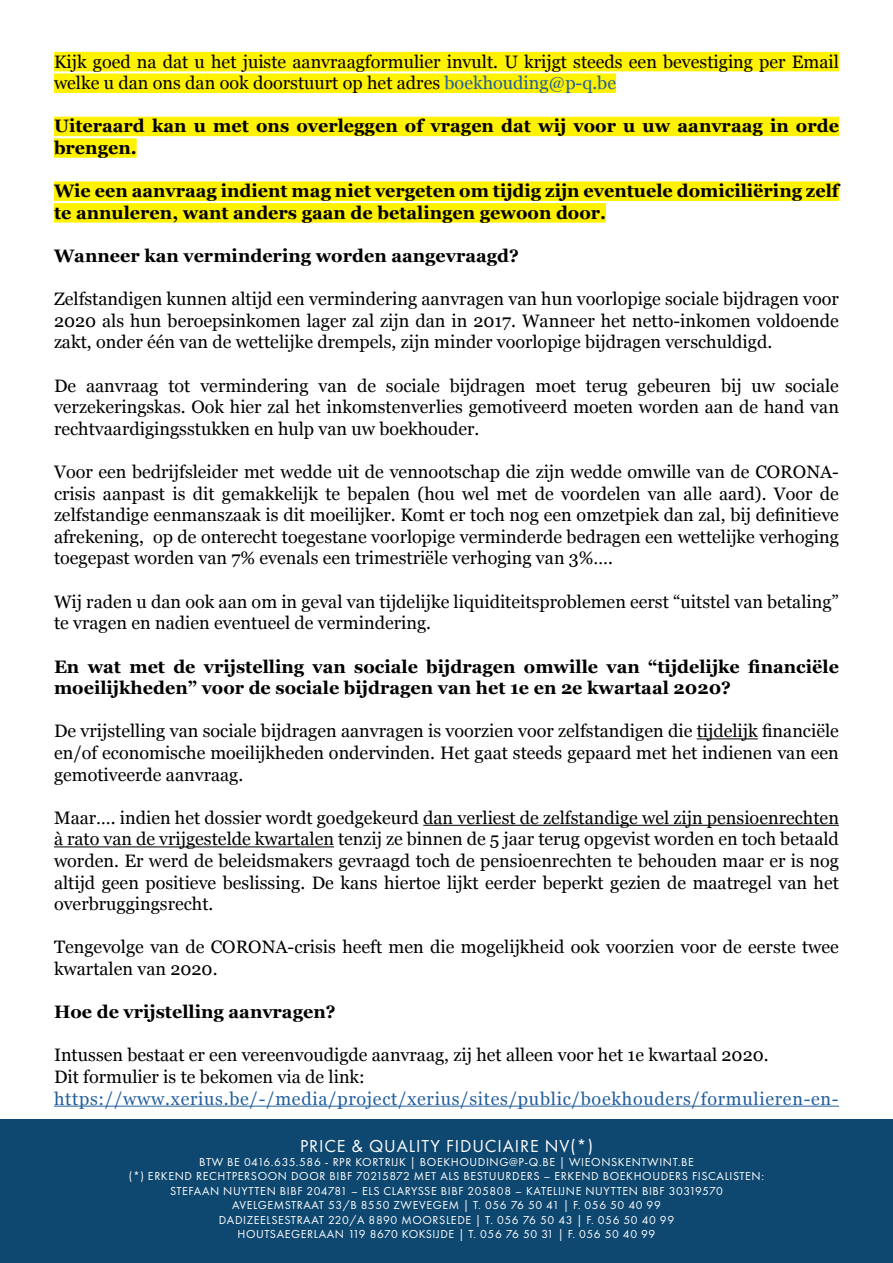
<style>
.page{position:relative;width:893px;height:1263px;background:#fff}
.page>*{position:absolute;margin:0;border:0;box-sizing:border-box;transform-origin:0 0}
.t1{font:18px/21.6px "Georgia";color:#000;text-align:justify}
.t2{font:700 18px/21.6px "Georgia";color:#000}
.t3{font:18px "Georgia";letter-spacing:.04em;color:#215e9e}
.t4{font:18px "Futura PT";letter-spacing:.05em;color:#fff}
.t5{font:12px/14.4px "Futura PT";letter-spacing:.05em;color:#fff;text-align:center}
.s1{color:#215e9e}
</style>
<div class="page">
<div style="left:0;top:1119px;width:893px;height:144px;background:#0e4870"></div>
<div style="left:54px;top:52px;width:785px;height:19px;background:#fff200"></div>
<div style="left:54px;top:73px;width:562px;height:20px;background:#fff200"></div>
<div style="left:54px;top:117px;width:785px;height:19px;background:#fff200"></div>
<div style="left:54px;top:138px;width:83px;height:20px;background:#fff200"></div>
<div style="left:54px;top:181px;width:785px;height:20px;background:#fff200"></div>
<div style="left:54px;top:203px;width:552px;height:20px;background:#fff200"></div>
<hr style="left:697px;top:738px;width:61px;height:1px;background:#000">
<hr style="left:423px;top:825px;width:416px;height:1px;background:#000">
<hr style="left:54px;top:846px;width:280px;height:1px;background:#000">
<hr style="left:54px;top:1106px;width:785px;height:1px;background:#215e9e">
<p class="t1" style="left:54px;top:50px;width:786px">Kijk goed na dat u het juiste aanvraagformulier invult. U krijgt steeds een bevestiging per Email welke u dan ons dan ook doorstuurt op het adres <span class="s1">boekhouding@p-q.be</span></p>
<p class="t2" style="left:54px;top:114px;width:786px">Uiteraard kan u met ons overleggen of vragen dat wij voor u uw aanvraag in orde brengen.</p>
<p class="t2" style="left:54px;top:179px;width:786px">Wie een aanvraag indient mag niet vergeten om tijdig zijn eventuele domiciliëring zelf te annuleren, want anders gaan de betalingen gewoon door.</p>
<p class="t2" style="left:54px;top:244px;width:467px">Wanneer kan vermindering worden aangevraagd?</p>
<p class="t1" style="left:54px;top:287px;width:786px">Zelfstandigen kunnen altijd een vermindering aanvragen van hun voorlopige sociale bijdragen voor 2020 als hun beroepsinkomen lager zal zijn dan in 2017. Wanneer het netto-inkomen voldoende zakt, onder één van de wettelijke drempels, zijn minder voorlopige bijdragen verschuldigd.</p>
<p class="t1" style="left:54px;top:374px;width:786px">De aanvraag tot vermindering van de sociale bijdragen moet terug gebeuren bij uw sociale verzekeringskas. Ook hier zal het inkomstenverlies gemotiveerd moeten worden aan de hand van rechtvaardigingsstukken en hulp van uw boekhouder.</p>
<p class="t1" style="left:54px;top:460px;width:786px">Voor een bedrijfsleider met wedde uit de vennootschap die zijn wedde omwille van de CORONA&shy;crisis aanpast is dit gemakkelijk te bepalen (hou wel met de voordelen van alle aard). Voor de zelfstandige eenmanszaak is dit moeilijker. Komt er toch nog een omzetpiek dan zal, bij definitieve afrekening, op de onterecht toegestane voorlopige verminderde bedragen een wettelijke verhoging toegepast worden van 7% evenals een trimestriële verhoging van 3%….</p>
<p class="t1" style="left:54px;top:590px;width:786px">Wij raden u dan ook aan om in geval van tijdelijke liquiditeitsproblemen eerst “uitstel van betaling” te vragen en nadien eventueel de vermindering.</p>
<p class="t2" style="left:54px;top:654px;width:786px">En wat met de vrijstelling van sociale bijdragen omwille van “tijdelijke financiële moeilijkheden” voor de sociale bijdragen van het 1e en 2e kwartaal 2020?</p>
<p class="t1" style="left:54px;top:719px;width:786px">De vrijstelling van sociale bijdragen aanvragen is voorzien voor zelfstandigen die tijdelijk financiële en/of economische moeilijkheden ondervinden. Het gaat steeds gepaard met het indienen van een gemotiveerde aanvraag.</p>
<p class="t1" style="left:54px;top:806px;width:786px">Maar…. indien het dossier wordt goedgekeurd dan verliest de zelfstandige wel zijn pensioenrechten à rato van de vrijgestelde kwartalen tenzij ze binnen de 5 jaar terug opgevist worden en toch betaald worden. Er werd de beleidsmakers gevraagd toch de pensioenrechten te behouden maar er is nog altijd geen positieve beslissing. De kans hiertoe lijkt eerder beperkt gezien de maatregel van het overbruggingsrecht.</p>
<p class="t1" style="left:54px;top:935px;width:786px">Tengevolge van de CORONA-crisis heeft men die mogelijkheid ook voorzien voor de eerste twee kwartalen van 2020.</p>
<p class="t2" style="left:54px;top:1000px;width:283px">Hoe de vrijstelling aanvragen?</p>
<p class="t1" style="left:54px;top:1043px;width:716px">Intussen bestaat er een vereenvoudigde aanvraag, zij het alleen voor het 1e kwartaal 2020.<br>Dit formulier is te bekomen via de link:</p>
<p class="t3" style="left:54px;top:1085px;width:786px">https://www.xerius.be/-/media/project/xerius/sites/public/boekhouders/formulieren-en-</p>
<p class="t4" style="left:300px;top:1135px;width:294px">PRICE &amp; QUALITY FIDUCIAIRE NV(*)</p>
<p class="t5" style="left:129px;top:1155px;width:637px">BTW BE 0416.635.586 - RPR KORTRIJK | BOEKHOUDING@P-Q.BE | WIEONSKENTWINT.BE<br>(*) ERKEND RECHTPERSOON DOOR BIBF 70215872 MET ALS BESTUURDERS – ERKEND BOEKHOUDERS FISCALISTEN:<br>STEFAAN NUYTTEN BIBF 204781 – ELS CLARYSSE BIBF 205808 – KATELIJNE NUYTTEN BIBF 30319570<br>AVELGEMSTRAAT 53/B 8550 ZWEVEGEM | T. 056 76 50 41 | F. 056 50 40 99<br>DADIZEELSESTRAAT 220/A 8890 MOORSLEDE | T. 056 76 50 43 | F. 056 50 40 99<br>HOUTSAEGERLAAN 119 8670 KOKSIJDE | T. 056 76 50 31 | F. 056 50 40 99</p>
</div>
